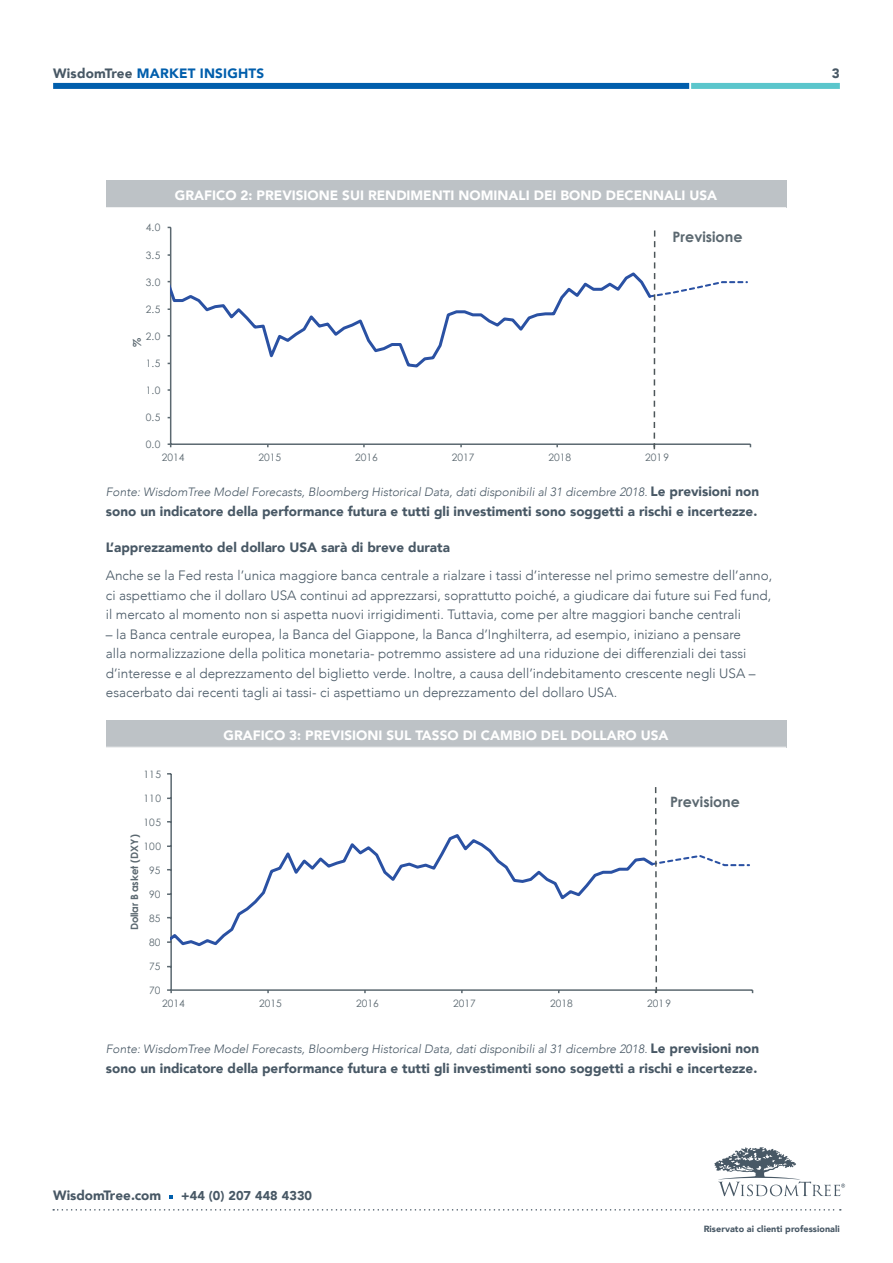
<style>
.page{position:relative;width:893px;height:1263px;background:#fff}
.page>*{position:absolute;margin:0;border:0;box-sizing:border-box;transform-origin:0 0}
.t1{font:700 14.25px "Century Gothic";color:#5b6870}
.t2{font:300 13.5px/19.5px "Avenir";color:#485865;text-align:justify}
.t3{font:900 13.5px "Avenir";color:#485865}
.t4{font:900 13.5px "Avenir";color:#fff}
.t5{font:900 13.5px "Avenir";letter-spacing:.015em;color:#005eac}
.t6{font:900 12.75px "Avenir";letter-spacing:.005em;color:#485865}
.t7{font:italic 300 12px "Avenir";color:#485865}
.t8{font:700 10.8px "Century Gothic";color:#5b6870}
.t9{font:10.2px "Century Gothic";color:#5b6870}
.t10{font:700 10.2px "Century Gothic";color:#5b6870}
.t11{font:900 9px "Avenir";letter-spacing:.005em;color:#485865}
.s1{color:#485865}
.s2{font-weight:900;font-style:normal;font-size:13.5px}
</style>
<div class="page">
<div style="left:53px;top:83px;width:636px;height:6px;background:#005eac"></div>
<div style="left:691px;top:83px;width:149px;height:6px;background:#5bc6cc"></div>
<svg style="left:53px;top:1209px;width:788px;height:1px"></svg>
<svg style="left:714px;top:1147px;width:131px;height:50px"></svg>
<svg style="left:170px;top:1195px;width:3px;height:4px"></svg>
<div style="left:106px;top:181px;width:680px;height:27px;background:#bdc2c6"></div>
<hr style="left:106px;top:207px;width:680px;height:1px;background:#fff">
<div style="left:106px;top:720px;width:680px;height:27px;background:#bdc2c6"></div>
<hr style="left:170px;top:227px;width:1px;height:217px;background:#5b6870">
<hr style="left:171px;top:443px;width:579px;height:2px;background:#5b6870">
<svg style="left:170px;top:227px;width:479px;height:142px"></svg>
<svg style="left:649px;top:230px;width:102px;height:219px"></svg>
<hr style="left:170px;top:774px;width:2px;height:216px;background:#5b6870">
<hr style="left:171px;top:989px;width:582px;height:2px;background:#5b6870">
<svg style="left:171px;top:773px;width:480px;height:212px"></svg>
<svg style="left:651px;top:787px;width:102px;height:207px"></svg>
<p class="t5" style="left:53px;top:62px;width:213px"><span class="s1">WisdomTree</span> MARKET INSIGHTS</p>
<p class="t9" style="left:146px;top:221px;width:16px">4.0</p>
<p class="t9" style="left:146px;top:248px;width:16px">3.5</p>
<p class="t9" style="left:146px;top:275px;width:16px">3.0</p>
<p class="t9" style="left:146px;top:302px;width:16px">2.5</p>
<p class="t9" style="left:146px;top:329px;width:16px">2.0</p>
<p class="t8" style="left:129px;top:347px;width:11px;rotate:-90deg">%</p>
<p class="t9" style="left:146px;top:356px;width:16px">1.5</p>
<p class="t9" style="left:146px;top:383px;width:16px">1.0</p>
<p class="t9" style="left:146px;top:410px;width:16px">0.5</p>
<p class="t9" style="left:146px;top:437px;width:16px">0.0</p>
<p class="t4" style="left:175px;top:184px;width:544px">GRAFICO 2: PREVISIONE SUI RENDIMENTI NOMINALI DEI BOND DECENNALI USA</p>
<p class="t1" style="left:673px;top:226px;width:71px">Previsione</p>
<p class="t9" style="left:162px;top:451px;width:24px">2014</p>
<p class="t9" style="left:259px;top:451px;width:24px">2015</p>
<p class="t9" style="left:355px;top:451px;width:24px">2016</p>
<p class="t9" style="left:452px;top:451px;width:24px">2017</p>
<p class="t9" style="left:548px;top:451px;width:24px">2018</p>
<p class="t9" style="left:645px;top:451px;width:26px">2019</p>
<p class="t7" style="left:106px;top:485px;width:655px">Fonte: WisdomTree Model Forecasts, Bloomberg Historical Data, dati disponibili al 31 dicembre 2018. <span class="s2">Le previsioni non</span></p>
<p class="t3" style="left:106px;top:499px;width:653px">sono un indicatore della performance futura e tutti gli investimenti sono soggetti a rischi e incertezze.</p>
<p class="t3" style="left:106px;top:536px;width:346px">L’apprezzamento del dollaro USA sarà di breve durata</p>
<p class="t2" style="left:106px;top:566px;width:668px">Anche se la Fed resta l’unica maggiore banca centrale a rialzare i tassi d’interesse nel primo semestre dell’anno, ci aspettiamo che il dollaro USA continui ad apprezzarsi, soprattutto poiché, a giudicare dai future sui Fed fund, il mercato al momento non si aspetta nuovi irrigidimenti. Tuttavia, come per altre maggiori banche centrali</p>
<p class="t2" style="left:106px;top:624px;width:651px;text-align:left">– la Banca centrale europea, la Banca del Giappone, la Banca d’Inghilterra, ad esempio, iniziano a pensare alla normalizzazione della politica monetaria- potremmo assistere ad una riduzione dei differenziali dei tassi d’interesse e al deprezzamento del biglietto verde. Inoltre, a causa dell’indebitamento crescente negli USA – esacerbato dai recenti tagli ai tassi- ci aspettiamo un deprezzamento del dollaro USA.</p>
<p class="t4" style="left:223px;top:723px;width:447px">GRAFICO 3: PREVISIONI SUL TASSO DI CAMBIO DEL DOLLARO USA</p>
<p class="t9" style="left:143px;top:767px;width:19px">115</p>
<p class="t9" style="left:143px;top:791px;width:19px">110</p>
<p class="t9" style="left:143px;top:815px;width:19px">105</p>
<p class="t10" style="left:127px;top:930px;width:97px;rotate:-90deg">Dollar Basket (DXY)</p>
<p class="t9" style="left:143px;top:839px;width:19px">100</p>
<p class="t9" style="left:149px;top:863px;width:13px">95</p>
<p class="t9" style="left:149px;top:887px;width:13px">90</p>
<p class="t9" style="left:149px;top:911px;width:13px">85</p>
<p class="t9" style="left:149px;top:935px;width:13px">80</p>
<p class="t9" style="left:149px;top:959px;width:13px">75</p>
<p class="t9" style="left:149px;top:983px;width:13px">70</p>
<p class="t1" style="left:670px;top:791px;width:71px">Previsione</p>
<p class="t9" style="left:162px;top:996px;width:24px">2014</p>
<p class="t9" style="left:259px;top:996px;width:24px">2015</p>
<p class="t9" style="left:356px;top:996px;width:24px">2016</p>
<p class="t9" style="left:453px;top:996px;width:24px">2017</p>
<p class="t9" style="left:550px;top:996px;width:24px">2018</p>
<p class="t9" style="left:647px;top:996px;width:25px">2019</p>
<p class="t7" style="left:106px;top:1042px;width:655px">Fonte: WisdomTree Model Forecasts, Bloomberg Historical Data, dati disponibili al 31 dicembre 2018. <span class="s2">Le previsioni non</span></p>
<p class="t3" style="left:106px;top:1056px;width:653px">sono un indicatore della performance futura e tutti gli investimenti sono soggetti a rischi e incertezze.</p>
<p class="t3" style="left:53px;top:1184px;width:110px">WisdomTree.com</p>
<p class="t6" style="left:181px;top:1185px;width:132px">+44 (0) 207 448 4330</p>
<p class="t3" style="left:832px;top:62px;width:9px">3</p>
<p class="t11" style="left:704px;top:1221px;width:138px">Riservato ai clienti professionali</p>
</div>
